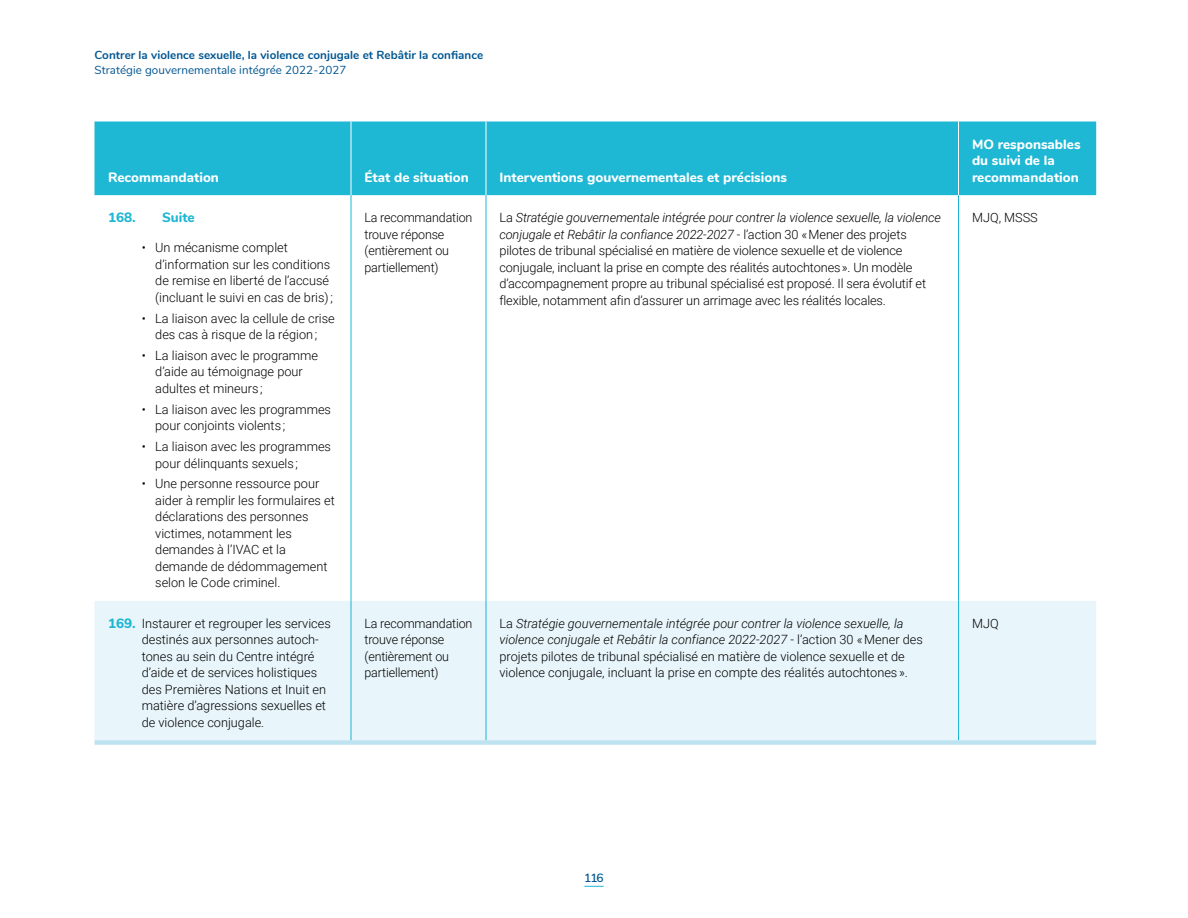
<style>
.page{position:relative;width:1188px;height:918px;background:#fff}
.page>*{position:absolute;margin:0;border:0;box-sizing:border-box;transform-origin:0 0}
.P_En-tête_gauche{font:800 13.5px/16.5px "Nunito";color:#fff}
.TAB_Liste-_1{font:800 13.5px "Nunito";color:#1eb7d4}
.TAB_P{font:300 12.75px/16.5px "Roboto";color:#000}
.t1{font:600 12px "Nunito";color:#005692}
.t2{font:700 11.7px "Nunito";letter-spacing:.005em;color:#005692}
.t3{font:11.7px "Nunito";letter-spacing:.005em;color:#005692}
.s1{font-style:italic}
.s2{font-family:"Nunito";font-weight:800;font-size:13.5px;color:#1eb7d4}
</style>
<div class="page">
<svg style="left:584px;top:886px;width:20px;height:1px"></svg>
<div style="left:94px;top:122px;width:1002px;height:73px;background:#1eb7d4"></div>
<div style="left:94px;top:601px;width:1002px;height:139px;background:#e8f5fa"></div>
<svg style="left:94px;top:740px;width:1002px;height:5px;background:#c3e5f1"></svg>
<hr style="left:351px;top:195px;width:1px;height:406px;background:#1eb7d4">
<hr style="left:486px;top:195px;width:1px;height:406px;background:#1eb7d4">
<hr style="left:958px;top:195px;width:1px;height:406px;background:#1eb7d4">
<hr style="left:351px;top:601px;width:1px;height:139px;background:#1eb7d4">
<hr style="left:486px;top:601px;width:1px;height:139px;background:#1eb7d4">
<hr style="left:958px;top:601px;width:1px;height:139px;background:#1eb7d4">
<hr style="left:351px;top:121px;width:1px;height:74px;background:#fff">
<hr style="left:486px;top:121px;width:1px;height:74px;background:#fff">
<hr style="left:958px;top:121px;width:1px;height:74px;background:#fff">
<p class="t2" style="left:94px;top:46px;width:390px">Contrer la violence sexuelle, la violence conjugale et Rebâtir la confiance</p>
<p class="t3" style="left:94px;top:61px;width:253px">Stratégie gouvernementale intégrée 2022-2027</p>
<p class="P_En-tête_gauche" style="left:108px;top:168px;width:113px">Recommandation</p>
<p class="P_En-tête_gauche" style="left:364px;top:168px;width:106px">État de situation</p>
<p class="P_En-tête_gauche" style="left:500px;top:168px;width:289px">Interventions gouvernementales et précisions</p>
<p class="P_En-tête_gauche" style="left:972px;top:135px;width:110px">MO responsables du suivi de la recommandation</p>
<p class="TAB_Liste-_1" style="left:108px;top:208px;width:29px">168.</p>
<p class="TAB_Liste-_1" style="left:162px;top:208px;width:34px">Suite</p>
<p class="TAB_P" style="left:155px;top:239px;width:179px;text-indent:-14px">• Un mécanisme complet d’information sur les conditions de remise en liberté de l’accusé (incluant le suivi en cas de bris) ;</p>
<p class="TAB_P" style="left:142px;top:309px;width:195px;text-align:center">• La liaison avec la cellule de crise des cas à risque de la région ;</p>
<p class="TAB_P" style="left:155px;top:347px;width:164px;text-indent:-14px">• La liaison avec le programme d’aide au témoignage pour adultes et mineurs ;</p>
<p class="TAB_P" style="left:155px;top:401px;width:177px;text-indent:-14px">• La liaison avec les programmes pour conjoints violents ;</p>
<p class="TAB_P" style="left:155px;top:438px;width:177px;text-indent:-14px">• La liaison avec les programmes pour délinquants sexuels ;</p>
<p class="TAB_P" style="left:155px;top:475px;width:181px;text-indent:-14px">• Une personne ressource pour aider à remplir les formulaires et déclarations des personnes victimes, notamment les demandes à l’IVAC et la demande de dédommagement selon le Code criminel.</p>
<p class="TAB_P" style="left:364px;top:209px;width:109px">La recommandation trouve réponse (entièrement ou partiellement)</p>
<p class="TAB_P" style="left:500px;top:209px;width:443px">La <span class="s1">Stratégie gouvernementale intégrée pour contrer la violence sexuelle, la violence conjugale et Rebâtir la confiance 2022-2027</span> - l’action 30 « Mener des projets pilotes de tribunal spécialisé en matière de violence sexuelle et de violence conjugale, incluant la prise en compte des réalités autochtones ». Un modèle d’accompagnement propre au tribunal spécialisé est proposé. Il sera évolutif et flexible, notamment afin d’assurer un arrimage avec les réalités locales.</p>
<p class="TAB_P" style="left:972px;top:209px;width:67px">MJQ, MSSS</p>
<p class="TAB_P" style="left:142px;top:615px;width:191px;text-indent:-34px"><span class="s2">169.</span> Instaurer et regrouper les services destinés aux personnes autoch&shy;tones au sein du Centre intégré d’aide et de services holistiques des Premières Nations et Inuit en matière d’agressions sexuelles et de violence conjugale.</p>
<p class="TAB_P" style="left:364px;top:615px;width:109px">La recommandation trouve réponse (entièrement ou partiellement)</p>
<p class="TAB_P" style="left:500px;top:615px;width:425px">La <span class="s1">Stratégie gouvernementale intégrée pour contrer la violence sexuelle, la violence conjugale et Rebâtir la confiance 2022-2027</span> - l’action 30 « Mener des projets pilotes de tribunal spécialisé en matière de violence sexuelle et de violence conjugale, incluant la prise en compte des réalités autochtones ».</p>
<p class="TAB_P" style="left:972px;top:615px;width:28px">MJQ</p>
<p class="t1" style="left:584px;top:869px;width:21px">116</p>
</div>
